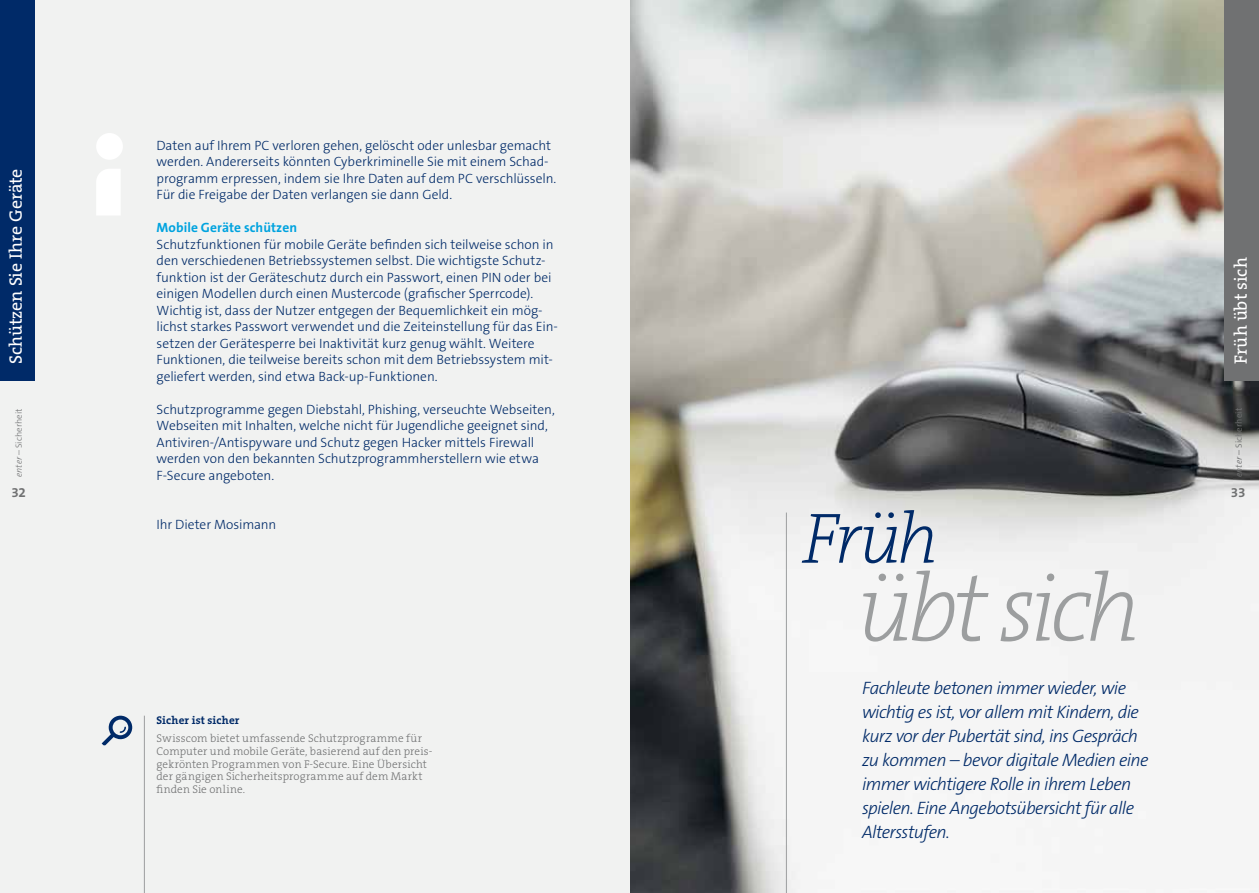
<style>
.page{position:relative;width:1259px;height:893px;background:#fff}
.page>*{position:absolute;margin:0;border:0;box-sizing:border-box;transform-origin:0 0}
.t1{font:italic 200 96px "The Serif B W2";letter-spacing:-.055em;color:#9c9e9f}
.t2{font:italic 200 72px "The Serif B W2";color:#002a68}
.t3{font:italic 300 18px/24px "The Sans B W3";letter-spacing:-.04em;color:#002a68}
.t4{font:18px "The Serif B W5 Plain";letter-spacing:-.005em;color:#fff}
.t5{font:300 13.5px/16.5px "The Sans B W3";letter-spacing:-.005em;color:#002a68}
.t6{font:700 13.5px "The Sans B W7";letter-spacing:.005em;color:#00a3df}
.t7{font:700 13.5px "The Sans B W7";color:#707172}
.t8{font:300 11.25px/12.8px "The Serif B W3";letter-spacing:.01em;color:#707172}
.t9{font:700 11.25px "The Serif B W7";letter-spacing:.015em;color:#002a68}
.t10{font:300 9px "The Sans B W4";letter-spacing:.01em;color:#707172}
.t11{font:300 9px "The Sans B W3";letter-spacing:.01em;color:#707172}
.s1{font-style:italic}
</style>
<div class="page">
<img style="left:629px;top:0;width:630px;height:893px">
<div style="left:0;top:0;width:629px;height:893px;background:#f1f2f1"></div>
<hr style="left:786px;top:513px;width:1px;height:380px;background:#9c9e9f">
<div style="left:1225px;top:0;width:34px;height:381px;background:#707172"></div>
<div style="left:0;top:0;width:34px;height:381px;background:#002a68"></div>
<svg style="left:96px;top:133px;width:27px;height:82px"></svg>
<hr style="left:144px;top:716px;width:1px;height:177px;background:#9c9e9f">
<svg style="left:102px;top:716px;width:30px;height:29px"></svg>
<p class="t5" style="left:156px;top:137px;width:401px">Daten auf Ihrem PC verloren gehen, gelöscht oder unlesbar gemacht werden. Andererseits könnten Cyberkriminelle Sie mit einem Schad&shy;programm erpressen, indem sie Ihre Daten auf dem PC verschlüsseln.<br>Für die Freigabe der Daten verlangen sie dann Geld.</p>
<p class="t6" style="left:156px;top:219px;width:142px">Mobile Geräte schützen</p>
<p class="t5" style="left:156px;top:236px;width:403px">Schutzfunktionen für mobile Geräte befinden sich teilweise schon in den verschiedenen Betriebssystemen selbst. Die wichtigste Schutz&shy;funktion ist der Geräteschutz durch ein Passwort, einen PIN oder bei einigen Modellen durch einen Mustercode (grafischer Sperrcode).<br>Wichtig ist, dass der Nutzer entgegen der Bequemlichkeit ein mög&shy;lichst starkes Passwort verwendet und die Zeiteinstellung für das Ein&shy;setzen der Gerätesperre bei Inaktivität kurz genug wählt. Weitere Funktionen, die teilweise bereits schon mit dem Betriebssystem mit&shy;geliefert werden, sind etwa Back-up-Funktionen.</p>
<p class="t5" style="left:156px;top:401px;width:400px">Schutzprogramme gegen Diebstahl, Phishing, verseuchte Webseiten, Webseiten mit Inhalten, welche nicht für Jugendliche geeignet sind, Antiviren-/Antispyware und Schutz gegen Hacker mittels Firewall werden von den bekannten Schutzprogrammherstellern wie etwa F-Secure angeboten.</p>
<p class="t5" style="left:156px;top:516px;width:121px">Ihr Dieter Mosimann</p>
<h3 class="t4" style="left:4px;top:364px;width:197px;rotate:-90deg">Schützen Sie Ihre Geräte</h3>
<h3 class="t4" style="left:1229px;top:364px;width:108px;rotate:-90deg">Früh übt sich</h3>
<p class="t10" style="left:1233px;top:477px;width:71px;rotate:-90deg"><span class="s1">enter</span> – Sicherheit</p>
<p class="t11" style="left:13px;top:477px;width:70px;rotate:-90deg"><span class="s1">enter</span> – Sicherheit</p>
<p class="t7" style="left:11px;top:483px;width:16px">32</p>
<p class="t7" style="left:1231px;top:483px;width:16px">33</p>
<h2 class="t2" style="left:803px;top:492px;width:137px">Früh</h2>
<h1 class="t1" style="left:857px;top:547px;width:285px">übt sich</h1>
<p class="t9" style="left:156px;top:713px;width:85px">Sicher ist sicher</p>
<p class="t8" style="left:156px;top:732px;width:277px">Swisscom bietet umfassende Schutzprogramme für Computer und mobile Geräte, basierend auf den preis&shy;gekrönten Programmen von F-Secure. Eine Übersicht der gängigen Sicherheitsprogramme auf dem Markt finden Sie online.</p>
<p class="t3" style="left:862px;top:676px;width:288px">Fachleute betonen immer wieder, wie wichtig es ist, vor allem mit Kindern, die kurz vor der Pubertät sind, ins Gespräch zu kommen – bevor digitale Medien eine immer wichtigere Rolle in ihrem Leben spielen. Eine Angebotsübersicht für alle Altersstufen.</p>
</div>
